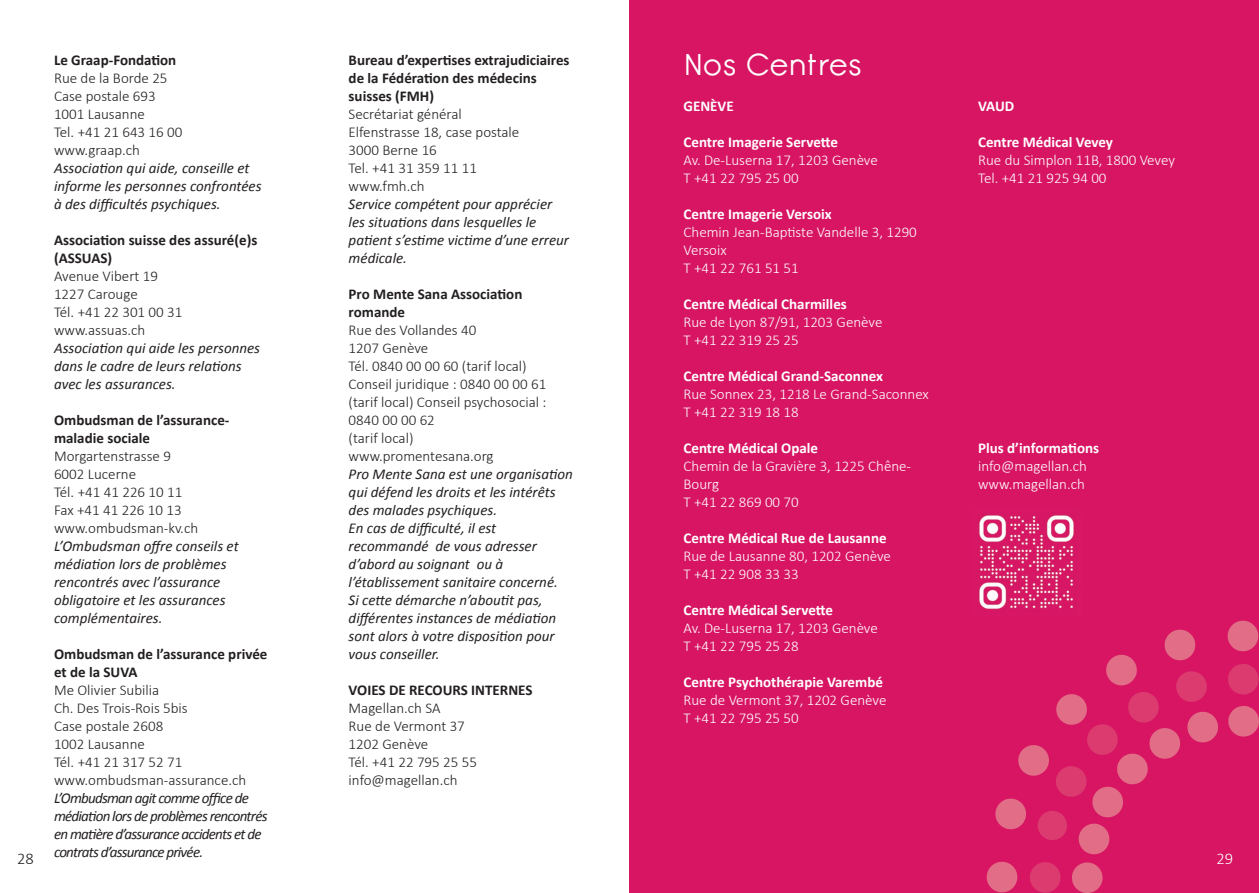
<style>
.page{position:relative;width:1259px;height:893px;background:#fff}
.page>*{position:absolute;margin:0;border:0;box-sizing:border-box;transform-origin:0 0}
.t1{font:30px "Opificio";letter-spacing:-.03em;color:#fff}
.t2{font:300 16.5px "Calibri";color:#231f20}
.t3{font:300 16.5px "Calibri";color:#fff}
.t4{font:italic 15px/18px "Calibri";color:#231f20}
.t5{font:300 15px/18px "Calibri";color:#231f20;text-align:justify}
.t6{font:300 15px/18px "Calibri";color:#fff}
.t7{font:700 15px/18px "Calibri";color:#231f20}
.t8{font:700 15px "Calibri";color:#fff}
.t9{font:italic 15px/18px "Calibri";letter-spacing:-.05em;color:#231f20}
.s1{font-weight:300;font-style:normal}
</style>
<div class="page">
<div style="left:629px;top:0;width:630px;height:893px;background:#d71563"></div>
<svg style="left:1227px;top:621px;width:32px;height:31px"></svg>
<svg style="left:1228px;top:664px;width:31px;height:31px"></svg>
<svg style="left:1228px;top:706px;width:31px;height:31px"></svg>
<svg style="left:986px;top:629px;width:232px;height:264px"></svg>
<img style="left:979px;top:515px;width:95px;height:94px">
<p class="t2" style="left:17px;top:848px;width:18px">28</p>
<p class="t7" style="left:54px;top:51px;width:124px">Le Graap-Fondation</p>
<p class="t5" style="left:54px;top:69px;width:115px">Rue de la Borde 25</p>
<p class="t5" style="left:54px;top:87px;width:103px">Case postale 693</p>
<p class="t5" style="left:54px;top:105px;width:92px">1001 Lausanne</p>
<p class="t5" style="left:54px;top:123px;width:130px">Tel. +41 21 643 16 00</p>
<p class="t5" style="left:54px;top:141px;width:88px">www.graap.ch</p>
<p class="t4" style="left:54px;top:159px;width:209px">Association qui aide, conseille et informe les personnes confrontées</p>
<p class="t4" style="left:54px;top:195px;width:168px">à des difficultés psychiques.</p>
<p class="t7" style="left:54px;top:231px;width:205px">Association suisse des assuré(e)s</p>
<p class="t7" style="left:54px;top:249px;width:60px">(ASSUAS)</p>
<p class="t5" style="left:54px;top:267px;width:106px">Avenue Vibert 19</p>
<p class="t5" style="left:54px;top:285px;width:85px">1227 Carouge</p>
<p class="t5" style="left:54px;top:303px;width:130px">Tél. +41 22 301 00 31</p>
<p class="t5" style="left:54px;top:321px;width:93px">www.assuas.ch</p>
<p class="t4" style="left:54px;top:339px;width:208px">Association qui aide les personnes dans le cadre de leurs relations avec les assurances.</p>
<p class="t7" style="left:54px;top:411px;width:177px">Ombudsman de l’assurance&shy;maladie sociale</p>
<p class="t5" style="left:54px;top:447px;width:118px">Morgartenstrasse 9</p>
<p class="t5" style="left:54px;top:465px;width:84px">6002 Lucerne</p>
<p class="t5" style="left:54px;top:483px;width:130px">Tél. +41 41 226 10 11</p>
<p class="t5" style="left:54px;top:501px;width:129px">Fax +41 41 226 10 13</p>
<p class="t5" style="left:54px;top:519px;width:146px">www.ombudsman-kv.ch</p>
<p class="t4" style="left:54px;top:537px;width:186px">L’Ombudsman offre conseils et médiation lors de problèmes rencontrés avec l’assurance obligatoire et les assurances complémentaires.</p>
<p class="t7" style="left:54px;top:645px;width:215px">Ombudsman de l’assurance privée</p>
<p class="t7" style="left:54px;top:663px;width:85px">et de la SUVA</p>
<p class="t5" style="left:54px;top:681px;width:107px">Me Olivier Subilia</p>
<p class="t5" style="left:54px;top:699px;width:135px">Ch. Des Trois-Rois 5bis</p>
<p class="t5" style="left:54px;top:717px;width:111px">Case postale 2608</p>
<p class="t5" style="left:54px;top:735px;width:92px">1002 Lausanne</p>
<p class="t5" style="left:54px;top:753px;width:130px">Tél. +41 21 317 52 71</p>
<p class="t9" style="left:54px;top:771px;width:215px"><span class="s1">www.ombudsman-assurance.ch </span>L’Ombudsman agit comme office de médiation lors de problèmes rencontrés en matière d’assurance accidents et de contrats d’assurance privée.</p>
<p class="t7" style="left:349px;top:51px;width:222px">Bureau d’expertises extrajudiciaires de la Fédération des médecins suisses (FMH)</p>
<p class="t5" style="left:349px;top:105px;width:115px">Secrétariat général</p>
<p class="t5" style="left:349px;top:123px;width:172px">Elfenstrasse 18, case postale</p>
<p class="t5" style="left:349px;top:141px;width:90px">3000 Berne 16</p>
<p class="t5" style="left:349px;top:159px;width:130px">Tel. +41 31 359 11 11</p>
<p class="t5" style="left:349px;top:177px;width:77px">www.fmh.ch</p>
<p class="t4" style="left:349px;top:195px;width:222px">Service compétent pour apprécier les situations dans lesquelles le patient s’estime victime d’une erreur médicale.</p>
<p class="t7" style="left:349px;top:285px;width:175px">Pro Mente Sana Association romande</p>
<p class="t5" style="left:349px;top:321px;width:129px">Rue des Vollandes 40</p>
<p class="t5" style="left:349px;top:339px;width:81px">1207 Genève</p>
<p class="t5" style="left:349px;top:357px;width:180px">Tél. 0840 00 00 60 (tarif local)</p>
<p class="t5" style="left:349px;top:375px;width:199px">Conseil juridique : 0840 00 00 61 (tarif local) Conseil psychosocial :<br>0840 00 00 62</p>
<p class="t5" style="left:349px;top:429px;width:66px">(tarif local)</p>
<p class="t5" style="left:349px;top:447px;width:147px">www.promentesana.org</p>
<p class="t4" style="left:349px;top:465px;width:226px">Pro Mente Sana est une organisation qui défend les droits et les intérêts</p>
<p class="t4" style="left:349px;top:501px;width:150px">des malades psychiques.</p>
<p class="t4" style="left:349px;top:519px;width:211px">En cas de difficulté, il est recommandé de vous adresser d’abord au soignant ou à l’établissement sanitaire concerné.<br>Si cette démarche n’aboutit pas, différentes instances de médiation sont alors à votre disposition pour vous conseiller.</p>
<p class="t7" style="left:349px;top:681px;width:185px">VOIES DE RECOURS INTERNES</p>
<p class="t5" style="left:349px;top:699px;width:93px">Magellan.ch SA</p>
<p class="t5" style="left:349px;top:717px;width:118px">Rue de Vermont 37</p>
<p class="t5" style="left:349px;top:735px;width:81px">1202 Genève</p>
<p class="t5" style="left:349px;top:753px;width:130px">Tél. +41 22 795 25 55</p>
<p class="t5" style="left:349px;top:771px;width:110px">info@magellan.ch</p>
<p class="t1" style="left:683px;top:46px;width:181px">Nos Centres</p>
<p class="t8" style="left:683px;top:96px;width:52px">GENÈVE</p>
<p class="t8" style="left:683px;top:132px;width:156px">Centre Imagerie Servette</p>
<p class="t6" style="left:683px;top:151px;width:196px">Av. De-Luserna 17, 1203 Genève</p>
<p class="t6" style="left:683px;top:169px;width:117px">T +41 22 795 25 00</p>
<p class="t8" style="left:683px;top:204px;width:150px">Centre Imagerie Versoix</p>
<p class="t6" style="left:683px;top:223px;width:235px">Chemin Jean-Baptiste Vandelle 3, 1290<br>Versoix</p>
<p class="t6" style="left:683px;top:259px;width:117px">T +41 22 761 51 51</p>
<p class="t8" style="left:683px;top:294px;width:165px">Centre Médical Charmilles</p>
<p class="t6" style="left:683px;top:313px;width:200px">Rue de Lyon 87/91, 1203 Genève</p>
<p class="t6" style="left:683px;top:331px;width:117px">T +41 22 319 25 25</p>
<p class="t8" style="left:683px;top:366px;width:201px">Centre Médical Grand-Saconnex</p>
<p class="t6" style="left:683px;top:385px;width:247px">Rue Sonnex 23, 1218 Le Grand-Saconnex</p>
<p class="t6" style="left:683px;top:403px;width:117px">T +41 22 319 18 18</p>
<p class="t8" style="left:683px;top:438px;width:136px">Centre Médical Opale</p>
<p class="t6" style="left:683px;top:457px;width:229px">Chemin de la Gravière 3, 1225 Chêne-<br>Bourg</p>
<p class="t6" style="left:683px;top:493px;width:117px">T +41 22 869 00 70</p>
<p class="t8" style="left:683px;top:528px;width:205px">Centre Médical Rue de Lausanne</p>
<p class="t6" style="left:683px;top:547px;width:209px">Rue de Lausanne 80, 1202 Genève</p>
<p class="t6" style="left:683px;top:565px;width:117px">T +41 22 908 33 33</p>
<p class="t8" style="left:683px;top:600px;width:151px">Centre Médical Servette</p>
<p class="t6" style="left:683px;top:619px;width:196px">Av. De-Luserna 17, 1203 Genève</p>
<p class="t6" style="left:683px;top:637px;width:117px">T +41 22 795 25 28</p>
<p class="t8" style="left:683px;top:672px;width:201px">Centre Psychothérapie Varembé</p>
<p class="t6" style="left:683px;top:691px;width:204px">Rue de Vermont 37, 1202 Genève</p>
<p class="t6" style="left:683px;top:709px;width:117px">T +41 22 795 25 50</p>
<p class="t8" style="left:978px;top:96px;width:38px">VAUD</p>
<p class="t8" style="left:978px;top:132px;width:136px">Centre Médical Vevey</p>
<p class="t6" style="left:978px;top:151px;width:198px">Rue du Simplon 11B, 1800 Vevey</p>
<p class="t6" style="left:978px;top:169px;width:130px">Tel. +41 21 925 94 00</p>
<p class="t8" style="left:978px;top:438px;width:122px">Plus d’informations</p>
<p class="t6" style="left:978px;top:457px;width:110px">info@magellan.ch</p>
<p class="t6" style="left:978px;top:475px;width:108px">www.magellan.ch</p>
<p class="t3" style="left:1216px;top:848px;width:18px">29</p>
</div>
